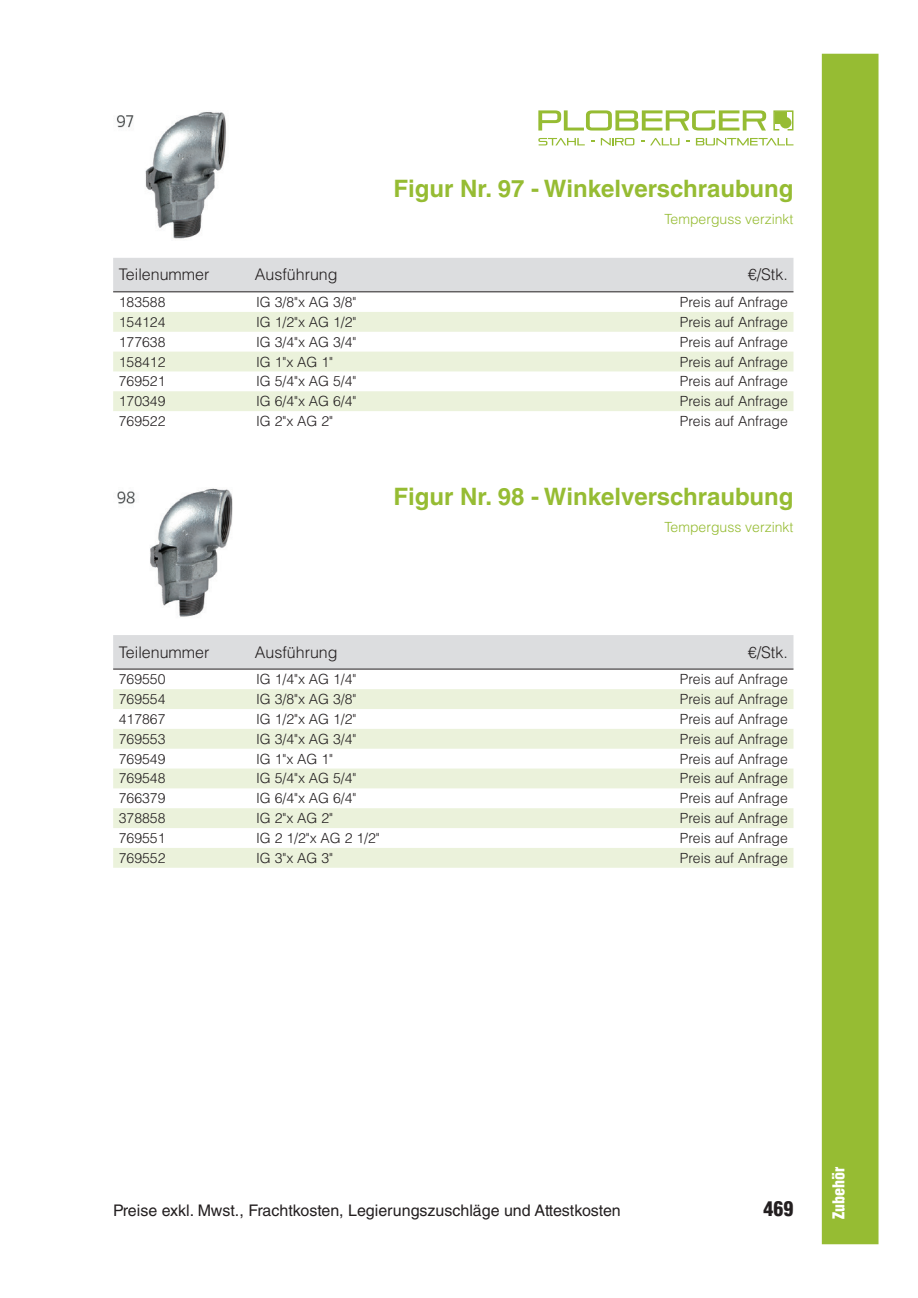
<style>
.page{position:relative;width:918px;height:1298px;background:#fff}
.page>*{position:absolute;margin:0;border:0;box-sizing:border-box;transform-origin:0 0}
.t1{font:700 24px "Helvetica LT Pro";color:#96bc33}
.t2{font:900 condensed 20px "Helvetica LT Std";color:#231f20}
.t3{font:16px "Helvetica LT Std";color:#231f20}
.t4{font:300 16px "Helvetica LT Pro";color:#231f20}
.t5{font:900 condensed 16px "Helvetica LT Std";color:#fff}
.t6{font:300 14px "Helvetica LT Pro";color:#231f20}
.t7{font:300 14px "Helvetica LT Pro";color:#96bc33}
</style>
<div class="page">
<svg style="left:538px;top:110px;width:228px;height:21px"></svg>
<svg style="left:773px;top:110px;width:20px;height:21px"></svg>
<div style="left:775px;top:112px;width:12px;height:12px;background:#96bc33"></div>
<div style="left:780px;top:117px;width:11px;height:11px;background:#96bc33;border-radius:50%"></div>
<svg style="left:538px;top:138px;width:47px;height:7px"></svg>
<svg style="left:601px;top:138px;width:33px;height:7px"></svg>
<svg style="left:641px;top:138px;width:39px;height:7px"></svg>
<svg style="left:696px;top:138px;width:97px;height:7px"></svg>
<div style="left:113px;top:258px;width:680px;height:33px;background:#dcdddf"></div>
<svg style="left:113px;top:292px;width:680px;height:1px"></svg>
<svg style="left:113px;top:312px;width:680px;height:99px;fill:#ebf2db"></svg>
<hr style="left:113px;top:291px;width:680px;height:1px;background:#231f20">
<img style="left:116px;top:112px;width:110px;height:127px">
<div style="left:113px;top:635px;width:680px;height:34px;background:#dcdddf"></div>
<svg style="left:113px;top:689px;width:680px;height:179px;fill:#ebf2db"></svg>
<hr style="left:113px;top:669px;width:680px;height:1px;background:#231f20">
<img style="left:117px;top:488px;width:116px;height:129px">
<div style="left:822px;top:54px;width:57px;height:1190px;background:#96bc33"></div>
<h1 class="t1" style="left:393px;top:180px;width:402px">Figur Nr. 97 - Winkelverschraubung</h1>
<p class="t7" style="left:664px;top:213px;width:131px">Temperguss verzinkt</p>
<p class="t4" style="left:119px;top:268px;width:92px">Teilenummer</p>
<p class="t4" style="left:255px;top:268px;width:84px">Ausführung</p>
<p class="t4" style="left:748px;top:268px;width:41px">€/Stk.</p>
<p class="t6" style="left:119px;top:296px;width:48px">183588</p>
<p class="t6" style="left:256px;top:296px;width:102px">IG 3/8"x AG 3/8"</p>
<p class="t6" style="left:680px;top:296px;width:109px">Preis auf Anfrage</p>
<p class="t6" style="left:119px;top:316px;width:48px">154124</p>
<p class="t6" style="left:256px;top:316px;width:102px">IG 1/2"x AG 1/2"</p>
<p class="t6" style="left:680px;top:316px;width:109px">Preis auf Anfrage</p>
<p class="t6" style="left:119px;top:336px;width:48px">177638</p>
<p class="t6" style="left:256px;top:336px;width:102px">IG 3/4"x AG 3/4"</p>
<p class="t6" style="left:680px;top:336px;width:109px">Preis auf Anfrage</p>
<p class="t6" style="left:119px;top:356px;width:48px">158412</p>
<p class="t6" style="left:256px;top:356px;width:79px">IG 1"x AG 1"</p>
<p class="t6" style="left:680px;top:356px;width:109px">Preis auf Anfrage</p>
<p class="t6" style="left:119px;top:376px;width:48px">769521</p>
<p class="t6" style="left:256px;top:376px;width:102px">IG 5/4"x AG 5/4"</p>
<p class="t6" style="left:680px;top:376px;width:109px">Preis auf Anfrage</p>
<p class="t6" style="left:119px;top:395px;width:48px">170349</p>
<p class="t6" style="left:256px;top:395px;width:102px">IG 6/4"x AG 6/4"</p>
<p class="t6" style="left:680px;top:395px;width:109px">Preis auf Anfrage</p>
<p class="t6" style="left:119px;top:415px;width:48px">769522</p>
<p class="t6" style="left:256px;top:415px;width:79px">IG 2"x AG 2"</p>
<p class="t6" style="left:680px;top:415px;width:109px">Preis auf Anfrage</p>
<h1 class="t1" style="left:393px;top:488px;width:402px">Figur Nr. 98 - Winkelverschraubung</h1>
<p class="t7" style="left:664px;top:521px;width:131px">Temperguss verzinkt</p>
<p class="t4" style="left:119px;top:645px;width:92px">Teilenummer</p>
<p class="t4" style="left:255px;top:645px;width:84px">Ausführung</p>
<p class="t4" style="left:748px;top:645px;width:41px">€/Stk.</p>
<p class="t6" style="left:119px;top:673px;width:48px">769550</p>
<p class="t6" style="left:256px;top:673px;width:102px">IG 1/4"x AG 1/4"</p>
<p class="t6" style="left:680px;top:673px;width:109px">Preis auf Anfrage</p>
<p class="t6" style="left:119px;top:693px;width:48px">769554</p>
<p class="t6" style="left:256px;top:693px;width:102px">IG 3/8"x AG 3/8"</p>
<p class="t6" style="left:680px;top:693px;width:109px">Preis auf Anfrage</p>
<p class="t6" style="left:119px;top:713px;width:48px">417867</p>
<p class="t6" style="left:256px;top:713px;width:102px">IG 1/2"x AG 1/2"</p>
<p class="t6" style="left:680px;top:713px;width:109px">Preis auf Anfrage</p>
<p class="t6" style="left:119px;top:733px;width:48px">769553</p>
<p class="t6" style="left:256px;top:733px;width:102px">IG 3/4"x AG 3/4"</p>
<p class="t6" style="left:680px;top:733px;width:109px">Preis auf Anfrage</p>
<p class="t6" style="left:119px;top:753px;width:48px">769549</p>
<p class="t6" style="left:256px;top:753px;width:79px">IG 1"x AG 1"</p>
<p class="t6" style="left:680px;top:753px;width:109px">Preis auf Anfrage</p>
<p class="t6" style="left:119px;top:773px;width:48px">769548</p>
<p class="t6" style="left:256px;top:773px;width:102px">IG 5/4"x AG 5/4"</p>
<p class="t6" style="left:680px;top:773px;width:109px">Preis auf Anfrage</p>
<p class="t6" style="left:119px;top:792px;width:48px">766379</p>
<p class="t6" style="left:256px;top:792px;width:102px">IG 6/4"x AG 6/4"</p>
<p class="t6" style="left:680px;top:792px;width:109px">Preis auf Anfrage</p>
<p class="t6" style="left:119px;top:812px;width:48px">378858</p>
<p class="t6" style="left:256px;top:812px;width:79px">IG 2"x AG 2"</p>
<p class="t6" style="left:680px;top:812px;width:109px">Preis auf Anfrage</p>
<p class="t6" style="left:119px;top:832px;width:48px">769551</p>
<p class="t6" style="left:256px;top:832px;width:125px">IG 2 1/2"x AG 2 1/2"</p>
<p class="t6" style="left:680px;top:832px;width:109px">Preis auf Anfrage</p>
<p class="t6" style="left:119px;top:852px;width:48px">769552</p>
<p class="t6" style="left:256px;top:852px;width:79px">IG 3"x AG 3"</p>
<p class="t6" style="left:680px;top:852px;width:109px">Preis auf Anfrage</p>
<p class="t3" style="left:113px;top:1204px;width:509px">Preise exkl. Mwst., Frachtkosten, Legierungszuschläge und Attestkosten</p>
<h2 class="t2" style="left:763px;top:1197px;width:31px">469</h2>
<p class="t5" style="left:830px;top:1219px;width:54px;rotate:-90deg">Zubehör</p>
</div>
